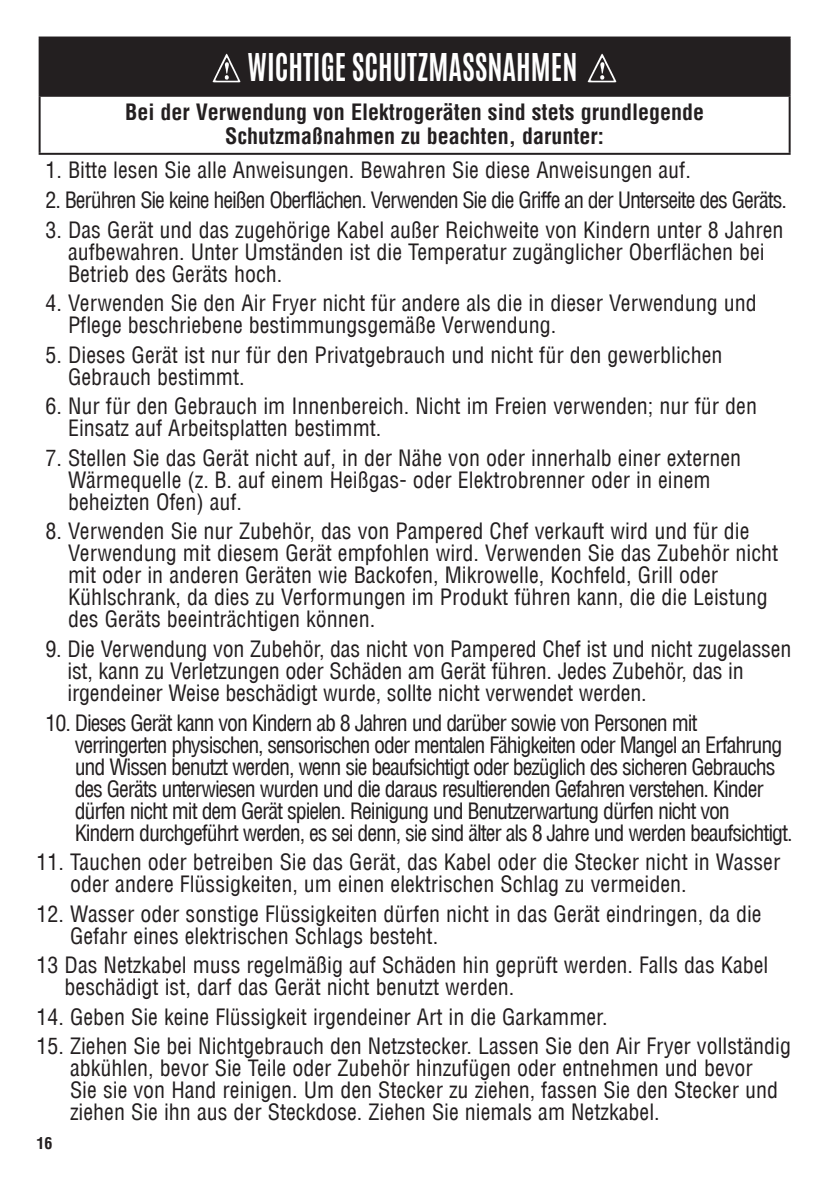
<style>
.page{position:relative;width:829px;height:1186px;background:#fff}
.page>*{position:absolute;margin:0;border:0;box-sizing:border-box;transform-origin:0 0}
.t1{font:700 32px "Antonio";color:#fff;scale:.9 1}
.t2{font:condensed 22px/22px "Helvetica Com";color:#231f20}
.t3{font:condensed 22px/22px "Helvetica Com";letter-spacing:-.05em;color:#231f20}
.t4{font:700 condensed 22px/24px "Helvetica Com";color:#231f20;text-align:center}
.t5{font:700 condensed 16px "Helvetica Com";color:#231f20}
</style>
<div class="page">
<div style="left:40px;top:38px;width:749px;height:58px;background:#231f20"></div>
<hr style="left:39px;top:37px;width:751px;height:2px;background:#231f20">
<hr style="left:39px;top:39px;width:2px;height:56px;background:#231f20">
<hr style="left:788px;top:39px;width:2px;height:56px;background:#231f20">
<hr style="left:39px;top:95px;width:751px;height:2px;background:#231f20">
<hr style="left:39px;top:97px;width:2px;height:56px;background:#231f20">
<hr style="left:788px;top:97px;width:2px;height:56px;background:#231f20">
<hr style="left:39px;top:153px;width:751px;height:2px;background:#231f20">
<img style="left:212px;top:53px;width:29px;height:30px">
<img style="left:587px;top:53px;width:30px;height:30px">
<h1 class="t1" style="left:248px;top:44px;width:368px">WICHTIGE SCHUTZMASSNAHMEN</h1>
<p class="t4" style="left:125px;top:99px;width:580px">Bei der Verwendung von Elektrogeräten sind stets grundlegende<br>Schutzmaßnahmen zu beachten, darunter:</p>
<p class="t2" style="left:46px;top:159px;width:647px">1. Bitte lesen Sie alle Anweisungen. Bewahren Sie diese Anweisungen auf.</p>
<p class="t3" style="left:46px;top:189px;width:743px">2. Berühren Sie keine heißen Oberflächen. Verwenden Sie die Griffe an der Unterseite des Geräts.</p>
<p class="t2" style="left:68px;top:218px;width:717px;text-indent:-23px">3. Das Gerät und das zugehörige Kabel außer Reichweite von Kindern unter 8 Jahren aufbewahren. Unter Umständen ist die Temperatur zugänglicher Oberflächen bei<br>Betrieb des Geräts hoch.</p>
<p class="t2" style="left:68px;top:292px;width:690px;text-indent:-23px">4. Verwenden Sie den Air Fryer nicht für andere als die in dieser Verwendung und<br>Pflege beschriebene bestimmungsgemäße Verwendung.</p>
<p class="t2" style="left:68px;top:344px;width:656px;text-indent:-23px">5. Dieses Gerät ist nur für den Privatgebrauch und nicht für den gewerblichen<br>Gebrauch bestimmt.</p>
<p class="t2" style="left:68px;top:395px;width:690px;text-indent:-23px">6. Nur für den Gebrauch im Innenbereich. Nicht im Freien verwenden; nur für den<br>Einsatz auf Arbeitsplatten bestimmt.</p>
<p class="t2" style="left:68px;top:447px;width:675px;text-indent:-23px">7. Stellen Sie das Gerät nicht auf, in der Nähe von oder innerhalb einer externen<br>Wärmequelle (z. B. auf einem Heißgas- oder Elektrobrenner oder in einem beheizten Ofen) auf.</p>
<p class="t2" style="left:68px;top:520px;width:711px;text-indent:-23px">8. Verwenden Sie nur Zubehör, das von Pampered Chef verkauft wird und für die Verwendung mit diesem Gerät empfohlen wird. Verwenden Sie das Zubehör nicht mit oder in anderen Geräten wie Backofen, Mikrowelle, Kochfeld, Grill oder Kühlschrank, da dies zu Verformungen im Produkt führen kann, die die Leistung des Geräts beeinträchtigen können.</p>
<p class="t2" style="left:67px;top:638px;width:725px;text-indent:-22px">9. Die Verwendung von Zubehör, das nicht von Pampered Chef ist und nicht zugelassen ist, kann zu Verletzungen oder Schäden am Gerät führen. Jedes Zubehör, das in irgendeiner Weise beschädigt wurde, sollte nicht verwendet werden.</p>
<p class="t3" style="left:75px;top:711px;width:719px;text-indent:-29px">10. Dieses Gerät kann von Kindern ab 8 Jahren und darüber sowie von Personen mit verringerten physischen, sensorischen oder mentalen Fähigkeiten oder Mangel an Erfahrung und Wissen benutzt werden, wenn sie beaufsichtigt oder bezüglich des sicheren Gebrauchs des Geräts unterwiesen wurden und die daraus resultierenden Gefahren verstehen. Kinder dürfen nicht mit dem Gerät spielen. Reinigung und Benutzerwartung dürfen nicht von Kindern durchgeführt werden, es sei denn, sie sind älter als 8 Jahre und werden beaufsichtigt.</p>
<p class="t2" style="left:70px;top:851px;width:712px;text-indent:-34px">11. Tauchen oder betreiben Sie das Gerät, das Kabel oder die Stecker nicht in Wasser oder andere Flüssigkeiten, um einen elektrischen Schlag zu vermeiden.</p>
<p class="t2" style="left:70px;top:902px;width:693px;text-indent:-34px">12. Wasser oder sonstige Flüssigkeiten dürfen nicht in das Gerät eindringen, da die<br>Gefahr eines elektrischen Schlags besteht.</p>
<p class="t2" style="left:65px;top:954px;width:705px;text-indent:-28px">13 Das Netzkabel muss regelmäßig auf Schäden hin geprüft werden. Falls das Kabel beschädigt ist, darf das Gerät nicht benutzt werden.</p>
<p class="t2" style="left:37px;top:1006px;width:572px">14. Geben Sie keine Flüssigkeit irgendeiner Art in die Garkammer.</p>
<p class="t2" style="left:70px;top:1035px;width:722px;text-indent:-34px">15. Ziehen Sie bei Nichtgebrauch den Netzstecker. Lassen Sie den Air Fryer vollständig abkühlen, bevor Sie Teile oder Zubehör hinzufügen oder entnehmen und bevor<br>Sie sie von Hand reinigen. Um den Stecker zu ziehen, fassen Sie den Stecker und ziehen Sie ihn aus der Steckdose. Ziehen Sie niemals am Netzkabel.</p>
<p class="t5" style="left:37px;top:1133px;width:17px">16</p>
</div>
